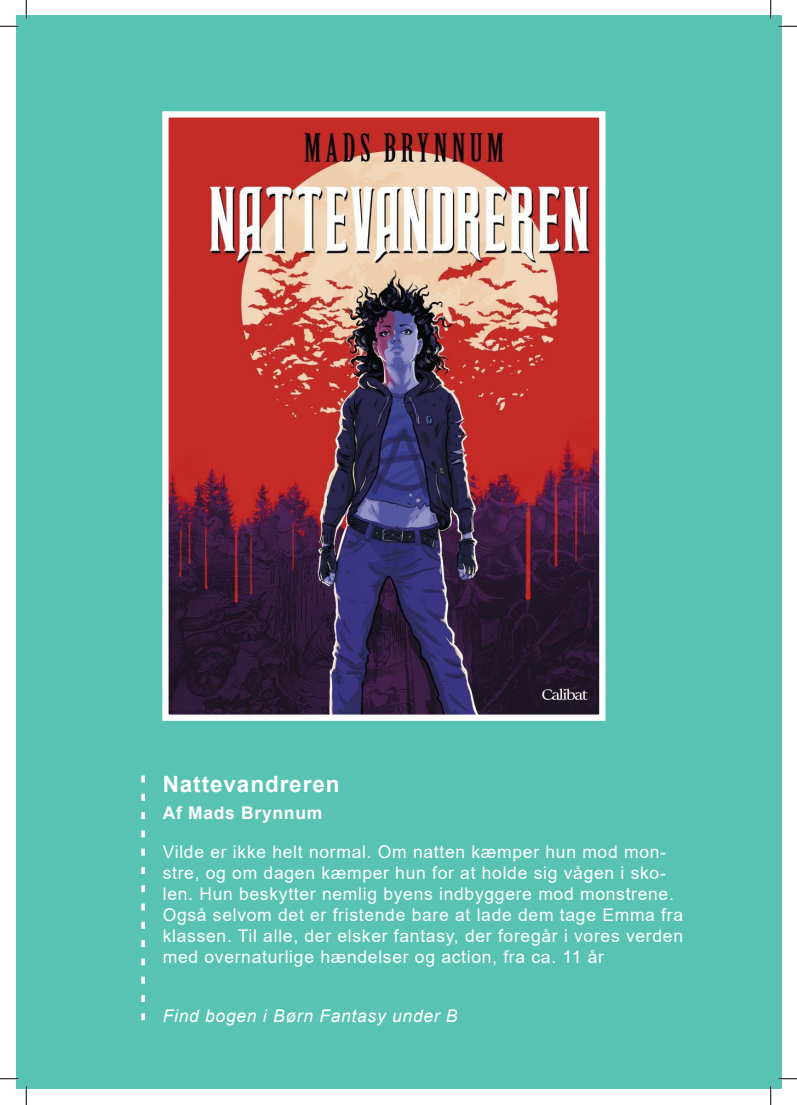
<style>
.page{position:relative;width:797px;height:1105px;background:#fff}
.page>*{position:absolute;margin:0;border:0;box-sizing:border-box;transform-origin:0 0}
.Body_Text{font:700 22.5px "Arial";letter-spacing:.04em;color:#fff}
.Body_Text-2{font:17.5px/21px "Arial";letter-spacing:.04em;color:#fff}
.Body_Text-3{font:italic 17.5px "Arial";letter-spacing:.04em;color:#fff}
.Body_Text-4{font:700 17.5px "Arial";letter-spacing:.04em;color:#fff}
</style>
<div class="page">
<div style="left:16px;top:16px;width:765px;height:1073px;background:#58c2b3"></div>
<img style="left:169px;top:118px;width:429px;height:596px">
<div style="left:162px;top:111px;width:443px;height:610px;border:6px solid #fff"></div>
<div style="left:145px;top:765px;width:551px;height:303px;background:#58c2b3"></div>
<svg style="left:141px;top:775px;width:4px;height:245px"></svg>
<svg style="left:0;top:25px;width:19px;height:2px"></svg>
<svg style="left:778px;top:25px;width:19px;height:2px"></svg>
<svg style="left:0;top:1078px;width:19px;height:1px"></svg>
<svg style="left:778px;top:1078px;width:19px;height:1px"></svg>
<svg style="left:25px;top:0;width:2px;height:19px"></svg>
<svg style="left:25px;top:1086px;width:2px;height:19px"></svg>
<svg style="left:770px;top:0;width:1px;height:19px"></svg>
<svg style="left:770px;top:1086px;width:1px;height:19px"></svg>
<p class="Body_Text" style="left:163px;top:768px;width:178px">Nattevandreren</p>
<p class="Body_Text-4" style="left:163px;top:800px;width:161px">Af Mads Brynnum</p>
<p class="Body_Text-2" style="left:163px;top:841px;width:522px">Vilde er ikke helt normal. Om natten kæmper hun mod mon&shy;stre, og om dagen kæmper hun for at holde sig vågen i sko&shy;len. Hun beskytter nemlig byens indbyggere mod monstrene.<br>Også selvom det er fristende bare at lade dem tage Emma fra klassen. Til alle, der elsker fantasy, der foregår i vores verden med overnaturlige hændelser og action, fra ca. 11 år</p>
<p class="Body_Text-3" style="left:163px;top:1005px;width:296px">Find bogen i Børn Fantasy under B</p>
</div>
